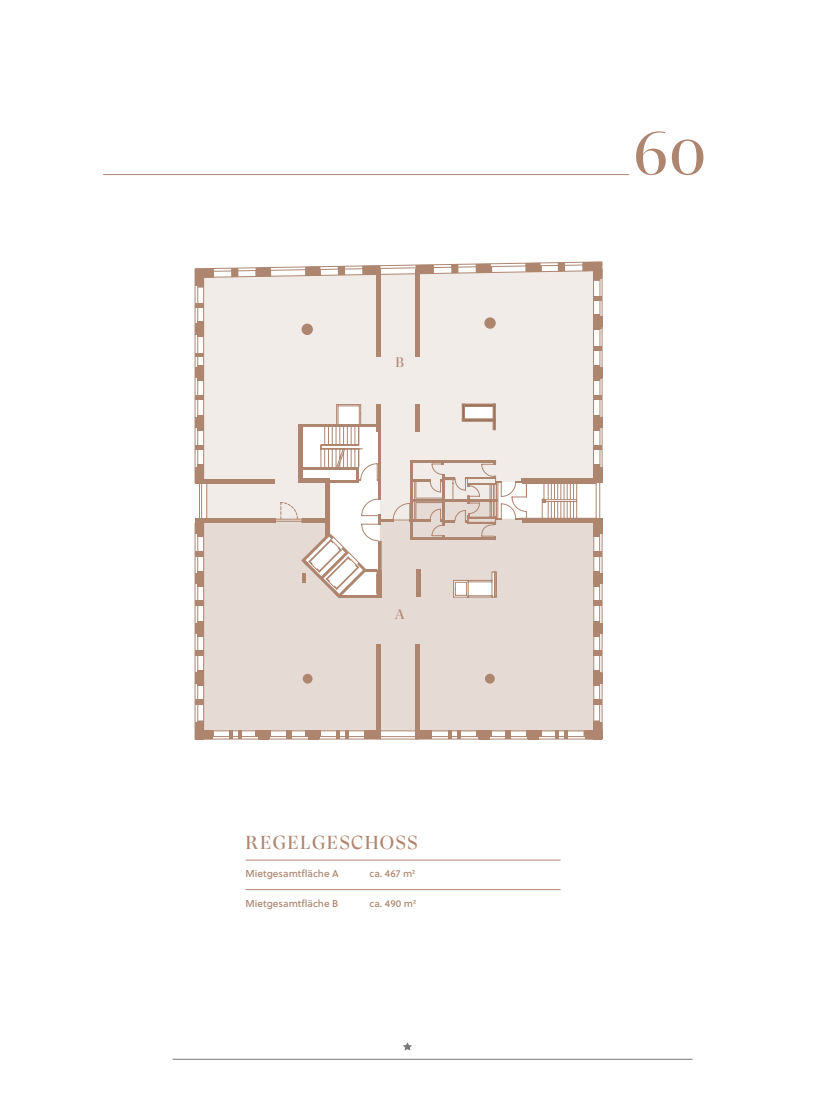
<style>
.page{position:relative;width:815px;height:1099px;background:#fff}
.page>*{position:absolute;margin:0;border:0;box-sizing:border-box;transform-origin:0 0}
.t1{font:62.5px "GT Super Display Trial";color:#ae8670}
.t2{font:18.75px "GT Super Display Trial";letter-spacing:.075em;color:#ae8670}
.t3{font:13.75px "GT Super Display Trial";color:#ae8670}
.t4{font:10px "Soleil Bk";color:#ae8670}
</style>
<div class="page">
<div style="left:204px;top:522px;width:389px;height:208px;background:#e6dad4"></div>
<div style="left:204px;top:287px;width:389px;height:231px;background:#f2ece9"></div>
<hr style="left:103px;top:174px;width:526px;height:1px;background:#ae8670">
<hr style="left:173px;top:1059px;width:519px;height:1px;background:#7a7778">
<svg style="left:403px;top:1042px;width:9px;height:8px"></svg>
<hr style="left:246px;top:859px;width:315px;height:1px;background:#ae8670">
<hr style="left:246px;top:889px;width:315px;height:1px;background:#ae8670">
<div style="left:256px;top:730px;width:15px;height:6px;background:#ae8670"></div>
<div style="left:258px;top:733px;width:10px;height:6px;background:#ae8670"></div>
<div style="left:305px;top:730px;width:16px;height:6px;background:#ae8670"></div>
<div style="left:308px;top:733px;width:10px;height:6px;background:#ae8670"></div>
<div style="left:476px;top:730px;width:16px;height:6px;background:#ae8670"></div>
<div style="left:479px;top:733px;width:10px;height:6px;background:#ae8670"></div>
<div style="left:526px;top:730px;width:16px;height:6px;background:#ae8670"></div>
<div style="left:529px;top:733px;width:10px;height:6px;background:#ae8670"></div>
<svg style="left:198px;top:720px;width:16px;height:18px"></svg>
<svg style="left:584px;top:720px;width:18px;height:18px"></svg>
<div style="left:594px;top:670px;width:6px;height:16px;background:#ae8670"></div>
<div style="left:596px;top:673px;width:6px;height:10px;background:#ae8670"></div>
<div style="left:594px;top:620px;width:6px;height:16px;background:#ae8670"></div>
<div style="left:596px;top:623px;width:6px;height:10px;background:#ae8670"></div>
<div style="left:596px;top:574px;width:6px;height:10px;background:#ae8670"></div>
<div style="left:594px;top:414px;width:6px;height:16px;background:#ae8670"></div>
<div style="left:594px;top:365px;width:6px;height:15px;background:#ae8670"></div>
<div style="left:594px;top:314px;width:6px;height:15px;background:#ae8670"></div>
<div style="left:596px;top:317px;width:6px;height:10px;background:#ae8670"></div>
<div style="left:198px;top:670px;width:6px;height:16px;background:#ae8670"></div>
<div style="left:195px;top:673px;width:6px;height:10px;background:#ae8670"></div>
<div style="left:198px;top:620px;width:6px;height:16px;background:#ae8670"></div>
<div style="left:195px;top:623px;width:6px;height:10px;background:#ae8670"></div>
<div style="left:198px;top:571px;width:6px;height:15px;background:#ae8670"></div>
<div style="left:195px;top:574px;width:6px;height:10px;background:#ae8670"></div>
<div style="left:198px;top:414px;width:6px;height:16px;background:#ae8670"></div>
<div style="left:198px;top:365px;width:6px;height:15px;background:#ae8670"></div>
<div style="left:195px;top:368px;width:6px;height:10px;background:#ae8670"></div>
<div style="left:198px;top:321px;width:6px;height:16px;background:#ae8670"></div>
<div style="left:195px;top:324px;width:6px;height:10px;background:#ae8670"></div>
<div style="left:198px;top:518px;width:6px;height:18px;background:#ae8670"></div>
<div style="left:198px;top:464px;width:6px;height:19px;background:#ae8670"></div>
<hr style="left:203px;top:479px;width:72px;height:4px;background:#ae8670">
<div style="left:302px;top:323px;width:11px;height:12px;background:#ae8670;border-radius:50%"></div>
<div style="left:485px;top:673px;width:10px;height:10px;background:#ae8670;border-radius:50%"></div>
<div style="left:484px;top:317px;width:12px;height:12px;background:#ae8670;border-radius:50%"></div>
<div style="left:303px;top:673px;width:10px;height:10px;background:#ae8670;border-radius:50%"></div>
<div style="left:593px;top:296px;width:9px;height:5px;background:#ae8670"></div>
<div style="left:593px;top:318px;width:9px;height:10px;background:#ae8670"></div>
<div style="left:593px;top:345px;width:9px;height:5px;background:#ae8670"></div>
<div style="left:593px;top:368px;width:9px;height:10px;background:#ae8670"></div>
<div style="left:593px;top:395px;width:9px;height:5px;background:#ae8670"></div>
<div style="left:593px;top:417px;width:9px;height:10px;background:#ae8670"></div>
<div style="left:593px;top:445px;width:9px;height:5px;background:#ae8670"></div>
<div style="left:593px;top:467px;width:9px;height:16px;background:#ae8670"></div>
<div style="left:593px;top:518px;width:9px;height:15px;background:#ae8670"></div>
<div style="left:593px;top:573px;width:9px;height:10px;background:#ae8670"></div>
<div style="left:593px;top:551px;width:9px;height:5px;background:#ae8670"></div>
<div style="left:593px;top:622px;width:9px;height:10px;background:#ae8670"></div>
<div style="left:593px;top:600px;width:9px;height:5px;background:#ae8670"></div>
<div style="left:593px;top:672px;width:9px;height:10px;background:#ae8670"></div>
<div style="left:593px;top:650px;width:9px;height:5px;background:#ae8670"></div>
<div style="left:593px;top:722px;width:9px;height:17px;background:#ae8670"></div>
<div style="left:585px;top:731px;width:17px;height:8px;background:#ae8670"></div>
<div style="left:528px;top:731px;width:10px;height:8px;background:#ae8670"></div>
<div style="left:506px;top:731px;width:5px;height:8px;background:#ae8670"></div>
<div style="left:478px;top:731px;width:10px;height:8px;background:#ae8670"></div>
<svg style="left:458px;top:731px;width:3px;height:7px"></svg>
<svg style="left:449px;top:731px;width:3px;height:7px"></svg>
<div style="left:415px;top:731px;width:16px;height:8px;background:#ae8670"></div>
<div style="left:415px;top:644px;width:5px;height:95px;background:#ae8670"></div>
<div style="left:365px;top:731px;width:16px;height:8px;background:#ae8670"></div>
<div style="left:376px;top:644px;width:5px;height:95px;background:#ae8670"></div>
<div style="left:415px;top:269px;width:5px;height:87px;background:#ae8670"></div>
<div style="left:376px;top:269px;width:5px;height:87px;background:#ae8670"></div>
<svg style="left:564px;top:731px;width:4px;height:7px"></svg>
<svg style="left:555px;top:731px;width:3px;height:7px"></svg>
<div style="left:195px;top:722px;width:9px;height:17px;background:#ae8670"></div>
<div style="left:195px;top:731px;width:17px;height:8px;background:#ae8670"></div>
<div style="left:259px;top:731px;width:10px;height:8px;background:#ae8670"></div>
<div style="left:287px;top:731px;width:5px;height:8px;background:#ae8670"></div>
<div style="left:309px;top:731px;width:10px;height:8px;background:#ae8670"></div>
<svg style="left:336px;top:731px;width:13px;height:7px"></svg>
<svg style="left:230px;top:731px;width:3px;height:7px"></svg>
<svg style="left:239px;top:731px;width:3px;height:7px"></svg>
<div style="left:593px;top:699px;width:9px;height:6px;background:#ae8670"></div>
<div style="left:195px;top:303px;width:9px;height:5px;background:#ae8670"></div>
<div style="left:195px;top:325px;width:9px;height:10px;background:#ae8670"></div>
<svg style="left:196px;top:353px;width:7px;height:3px"></svg>
<div style="left:195px;top:395px;width:9px;height:5px;background:#ae8670"></div>
<div style="left:195px;top:417px;width:9px;height:10px;background:#ae8670"></div>
<div style="left:195px;top:445px;width:9px;height:5px;background:#ae8670"></div>
<div style="left:195px;top:467px;width:9px;height:16px;background:#ae8670"></div>
<div style="left:195px;top:518px;width:9px;height:15px;background:#ae8670"></div>
<div style="left:195px;top:573px;width:9px;height:10px;background:#ae8670"></div>
<div style="left:195px;top:551px;width:9px;height:5px;background:#ae8670"></div>
<div style="left:195px;top:622px;width:9px;height:10px;background:#ae8670"></div>
<div style="left:195px;top:600px;width:9px;height:5px;background:#ae8670"></div>
<div style="left:195px;top:672px;width:9px;height:10px;background:#ae8670"></div>
<div style="left:195px;top:650px;width:9px;height:5px;background:#ae8670"></div>
<div style="left:195px;top:699px;width:9px;height:6px;background:#ae8670"></div>
<hr style="left:195px;top:518px;width:81px;height:4px;background:#ae8670">
<hr style="left:195px;top:269px;width:1px;height:214px;background:#ae8670">
<hr style="left:197px;top:269px;width:1px;height:214px;background:#ae8670">
<hr style="left:203px;top:269px;width:1px;height:214px;background:#ae8670">
<hr style="left:195px;top:523px;width:1px;height:216px;background:#ae8670">
<hr style="left:197px;top:523px;width:1px;height:214px;background:#ae8670">
<hr style="left:203px;top:523px;width:1px;height:214px;background:#ae8670">
<hr style="left:602px;top:269px;width:1px;height:214px;background:#ae8670">
<hr style="left:600px;top:269px;width:1px;height:214px;background:#ae8670">
<hr style="left:593px;top:269px;width:1px;height:214px;background:#ae8670">
<hr style="left:602px;top:523px;width:1px;height:214px;background:#ae8670">
<hr style="left:599px;top:523px;width:1px;height:214px;background:#ae8670">
<hr style="left:593px;top:522px;width:1px;height:215px;background:#ae8670">
<hr style="left:195px;top:730px;width:126px;height:1px;background:#ae8670">
<hr style="left:476px;top:730px;width:120px;height:1px;background:#ae8670">
<hr style="left:195px;top:736px;width:180px;height:1px;background:#ae8670">
<hr style="left:195px;top:738px;width:186px;height:1px;background:#ae8670">
<hr style="left:415px;top:738px;width:187px;height:1px;background:#ae8670">
<svg style="left:195px;top:261px;width:408px;height:26px"></svg>
<hr style="left:199px;top:482px;width:1px;height:37px;background:#ae8670">
<hr style="left:201px;top:482px;width:1px;height:37px;background:#ae8670">
<hr style="left:206px;top:482px;width:1px;height:37px;background:#ae8670">
<svg style="left:274px;top:404px;width:320px;height:271px;background:#e6dbd5"></svg>
<hr style="left:417px;top:736px;width:185px;height:1px;background:#ae8670">
<hr style="left:418px;top:730px;width:58px;height:1px;background:#ae8670">
<hr style="left:321px;top:730px;width:97px;height:1px;background:#ae8670">
<hr style="left:380px;top:736px;width:38px;height:1px;background:#ae8670">
<hr style="left:380px;top:738px;width:38px;height:1px;background:#ae8670">
<hr style="left:275px;top:519px;width:55px;height:1px;background:#ae8670">
<svg style="left:465px;top:403px;width:28px;height:4px"></svg>
<svg style="left:462px;top:418px;width:31px;height:4px"></svg>
<div style="left:462px;top:403px;width:3px;height:17px;background:#966a4c;border:1px solid #ae8670"></div>
<div style="left:493px;top:403px;width:3px;height:27px;background:#966a4c;border:1px solid #ae8670"></div>
<svg style="left:280px;top:426px;width:320px;height:172px"></svg>
<h3 class="t3" style="left:395px;top:357px;width:10px">B</h3>
<h3 class="t3" style="left:395px;top:609px;width:11px">A</h3>
<h2 class="t2" style="left:246px;top:835px;width:174px">REGELGESCHOSS</h2>
<p class="t4" style="left:246px;top:865px;width:95px">Mietgesamtfläche A</p>
<p class="t4" style="left:370px;top:865px;width:47px">ca. 467 m2</p>
<p class="t4" style="left:246px;top:896px;width:94px">Mietgesamtfläche B</p>
<p class="t4" style="left:370px;top:896px;width:48px">ca. 490 m2</p>
<h1 class="t1" style="left:633px;top:128px;width:74px">60</h1>
</div>
